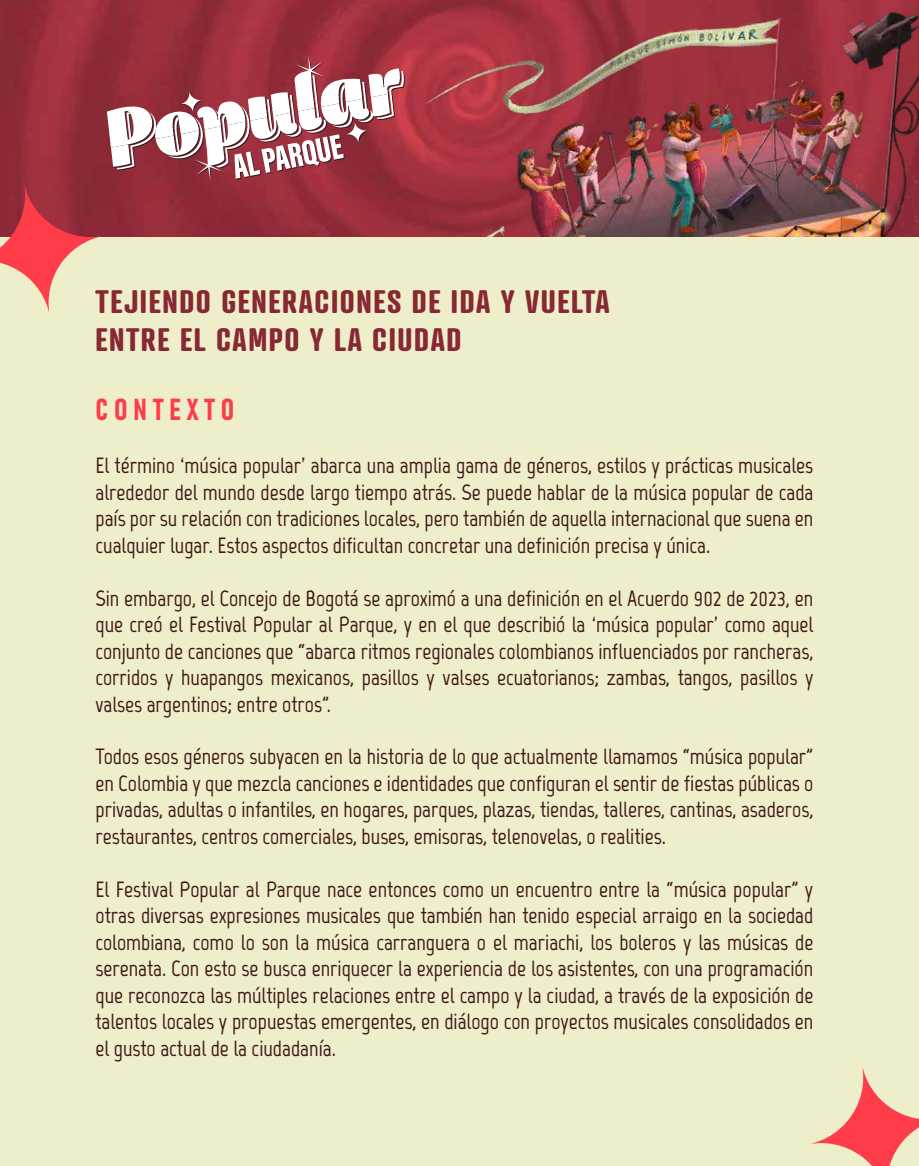
<style>
.page{position:relative;width:919px;height:1166px;background:#fff}
.page>*{position:absolute;margin:0;border:0;box-sizing:border-box;transform-origin:0 0}
.t1{font:700 31.5px/37.8px "Atrament";letter-spacing:.05em;color:#872935}
.t2{font:30px "Bahnschrift";letter-spacing:.2em;color:#ff3c4a}
.t3{font:700 22.05px/26.4px "Marvel";color:#3f1917;text-align:justify}
.s1{font-family:"Bebas Neue Pro Sm E Rg";font-weight:400}
</style>
<div class="page">
<div style="left:0;top:0;width:918px;height:1166px;background:#efeeca"></div>
<img style="left:0;top:0;width:373px;height:55px">
<img style="left:373px;top:0;width:545px;height:237px">
<img style="left:487px;top:2px;width:431px;height:235px">
<svg style="left:0;top:55px;width:405px;height:259px"></svg>
<svg style="left:810px;top:1066px;width:108px;height:100px"></svg>
<h1 class="t1" style="left:95px;top:282px;width:515px">TEJIENDO GENERACIONES DE IDA Y VUELTA<br>ENTRE EL CAMPO Y LA CIUDAD</h1>
<h2 class="t2" style="left:95px;top:391px;width:140px">CONTEXTO</h2>
<p class="t3" style="left:95px;top:452px;width:719px">El término <span class="s1">‘</span>música popular<span class="s1">’</span> abarca una amplia gama de géneros, estilos y prácticas musicales alrededor del mundo desde largo tiempo atrás. Se puede hablar de la música popular de cada país por su relación con tradiciones locales, pero también de aquella internacional que suena en cualquier lugar. Estos aspectos dificultan concretar una definición precisa y única.</p>
<p class="t3" style="left:95px;top:585px;width:719px">Sin embargo, el Concejo de Bogotá se aproximó a una definición en el Acuerdo 902 de 2023, en que creó el Festival Popular al Parque, y en el que describió la <span class="s1">‘</span>música popular<span class="s1">’</span> como aquel conjunto de canciones que “abarca ritmos regionales colombianos influenciados por rancheras, corridos y huapangos mexicanos, pasillos y valses ecuatorianos; zambas, tangos, pasillos y valses argentinos; entre otros”.</p>
<p class="t3" style="left:95px;top:743px;width:719px">Todos esos géneros subyacen en la historia de lo que actualmente llamamos “música popular” en Colombia y que mezcla canciones e identidades que configuran el sentir de fiestas públicas o privadas, adultas o infantiles, en hogares, parques, plazas, tiendas, talleres, cantinas, asaderos, restaurantes, centros comerciales, buses, emisoras, telenovelas, o realities.</p>
<p class="t3" style="left:95px;top:876px;width:719px">El Festival Popular al Parque nace entonces como un encuentro entre la “música popular” y otras diversas expresiones musicales que también han tenido especial arraigo en la sociedad colombiana, como lo son la música carranguera o el mariachi, los boleros y las músicas de serenata. Con esto se busca enriquecer la experiencia de los asistentes, con una programación que reconozca las múltiples relaciones entre el campo y la ciudad, a través de la exposición de talentos locales y propuestas emergentes, en diálogo con proyectos musicales consolidados en el gusto actual de la ciudadanía.</p>
</div>
